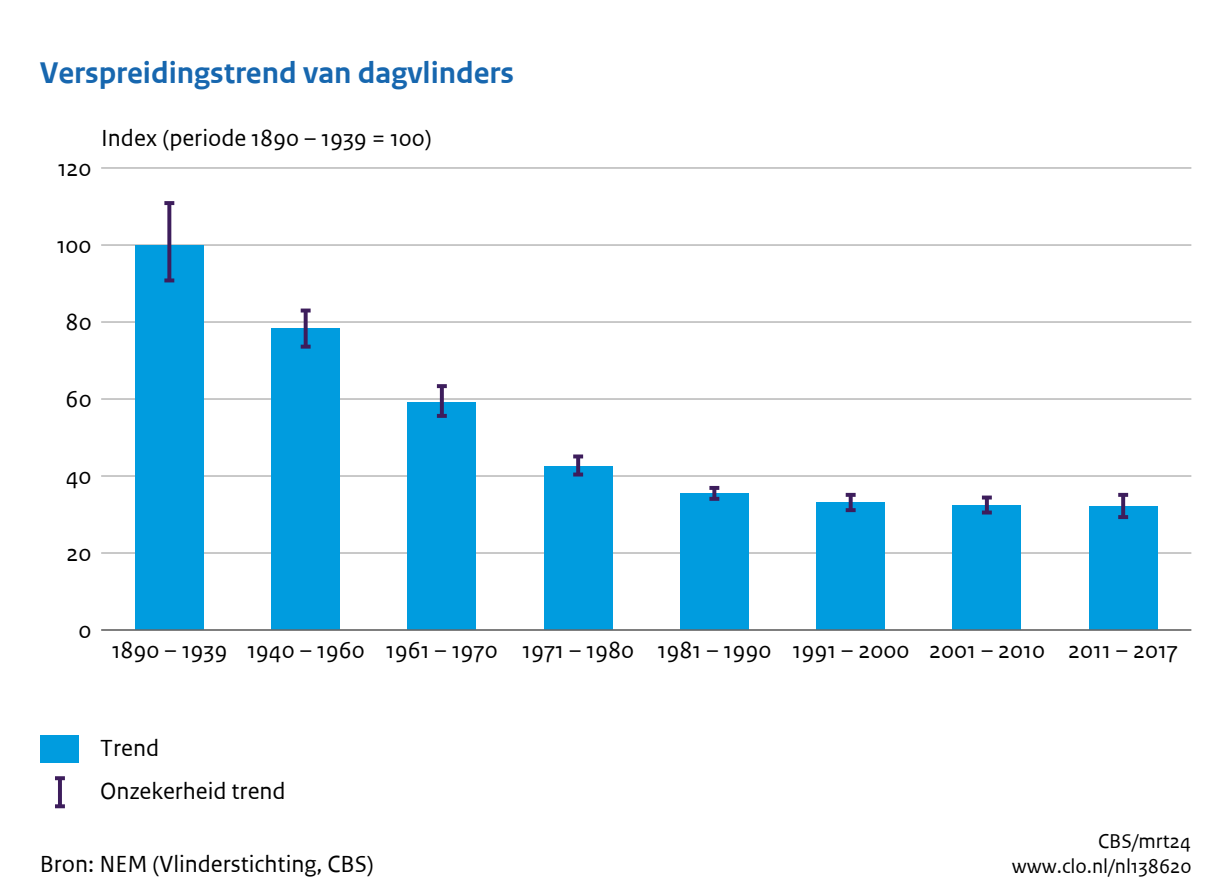
<style>
.page{position:relative;width:1231px;height:882px;background:#fff}
.page>*{position:absolute;margin:0;border:0;box-sizing:border-box;transform-origin:0 0}
.t1{font:700 31.5px "Rijksoverheid Sans Text TT";color:#1767af}
.t2{font:24.5px/42.7px "Rijksoverheid Sans Text TT";color:#000}
.t3{font:21px "Rijksoverheid Sans Text TT";color:#000}
</style>
<div class="page">
<hr style="left:101px;top:552px;width:1090px;height:2px;background:#bfbfbf">
<hr style="left:101px;top:475px;width:1090px;height:2px;background:#bfbfbf">
<hr style="left:101px;top:398px;width:1090px;height:2px;background:#bfbfbf">
<hr style="left:101px;top:321px;width:1090px;height:2px;background:#bfbfbf">
<hr style="left:101px;top:244px;width:1090px;height:2px;background:#bfbfbf">
<hr style="left:101px;top:167px;width:1090px;height:2px;background:#bfbfbf">
<div style="left:135px;top:245px;width:68px;height:385px;background:#009cdf"></div>
<div style="left:271px;top:328px;width:69px;height:302px;background:#009cdf"></div>
<div style="left:408px;top:402px;width:68px;height:228px;background:#009cdf"></div>
<div style="left:544px;top:466px;width:68px;height:164px;background:#009cdf"></div>
<div style="left:680px;top:493px;width:68px;height:137px;background:#009cdf"></div>
<div style="left:816px;top:503px;width:68px;height:127px;background:#009cdf"></div>
<div style="left:952px;top:506px;width:68px;height:124px;background:#009cdf"></div>
<div style="left:1088px;top:506px;width:69px;height:124px;background:#009cdf"></div>
<svg style="left:167px;top:205px;width:4px;height:73px"></svg>
<svg style="left:164px;top:201px;width:10px;height:4px"></svg>
<svg style="left:164px;top:278px;width:10px;height:4px"></svg>
<svg style="left:303px;top:313px;width:4px;height:32px"></svg>
<svg style="left:301px;top:309px;width:9px;height:4px"></svg>
<svg style="left:301px;top:345px;width:9px;height:4px"></svg>
<svg style="left:440px;top:388px;width:4px;height:26px"></svg>
<svg style="left:437px;top:384px;width:10px;height:4px"></svg>
<svg style="left:437px;top:414px;width:10px;height:4px"></svg>
<svg style="left:576px;top:458px;width:4px;height:15px"></svg>
<svg style="left:573px;top:454px;width:10px;height:4px"></svg>
<svg style="left:573px;top:473px;width:10px;height:4px"></svg>
<svg style="left:712px;top:490px;width:4px;height:7px"></svg>
<svg style="left:709px;top:486px;width:10px;height:4px"></svg>
<svg style="left:709px;top:497px;width:10px;height:4px"></svg>
<svg style="left:848px;top:497px;width:4px;height:11px"></svg>
<svg style="left:845px;top:493px;width:10px;height:4px"></svg>
<svg style="left:845px;top:508px;width:10px;height:4px"></svg>
<svg style="left:984px;top:500px;width:4px;height:11px"></svg>
<svg style="left:981px;top:496px;width:10px;height:4px"></svg>
<svg style="left:981px;top:511px;width:10px;height:4px"></svg>
<hr style="left:1121px;top:495px;width:3px;height:22px;background:#3d1d5c">
<svg style="left:1118px;top:493px;width:9px;height:4px"></svg>
<svg style="left:1118px;top:515px;width:9px;height:4px"></svg>
<hr style="left:101px;top:629px;width:1090px;height:2px;background:#666">
<div style="left:41px;top:735px;width:38px;height:28px;background:#009cdf"></div>
<hr style="left:58px;top:778px;width:4px;height:28px;background:#3d1d5c">
<svg style="left:55px;top:776px;width:10px;height:4px"></svg>
<svg style="left:55px;top:804px;width:10px;height:4px"></svg>
<p class="t1" style="left:40px;top:55px;width:476px">Verspreidingstrend van dagvlinders</p>
<p class="t2" style="left:58px;top:147px;width:35px">120</p>
<p class="t2" style="left:101px;top:117px;width:332px">Index (periode 1890 – 1939 = 100)</p>
<p class="t2" style="left:57px;top:224px;width:36px">100</p>
<p class="t2" style="left:66px;top:301px;width:28px">80</p>
<p class="t2" style="left:66px;top:378px;width:28px">60</p>
<p class="t2" style="left:66px;top:455px;width:27px">40</p>
<p class="t2" style="left:67px;top:532px;width:26px">20</p>
<p class="t2" style="left:78px;top:609px;width:15px">0</p>
<p class="t2" style="left:112px;top:629px;width:1067px">1890 – 1939 1940 – 1960 1961 – 1970 1971 – 1980 1981 – 1990 1991 – 2000 2001 – 2010 2011 – 2017</p>
<p class="t2" style="left:100px;top:727px;width:187px">Trend<br>Onzekerheid trend</p>
<p class="t3" style="left:1098px;top:829px;width:94px">CBS/mrt24</p>
<p class="t2" style="left:40px;top:843px;width:335px">Bron: NEM (Vlinderstichting, CBS)</p>
<p class="t3" style="left:1011px;top:854px;width:181px">www.clo.nl/nl138620</p>
</div>
